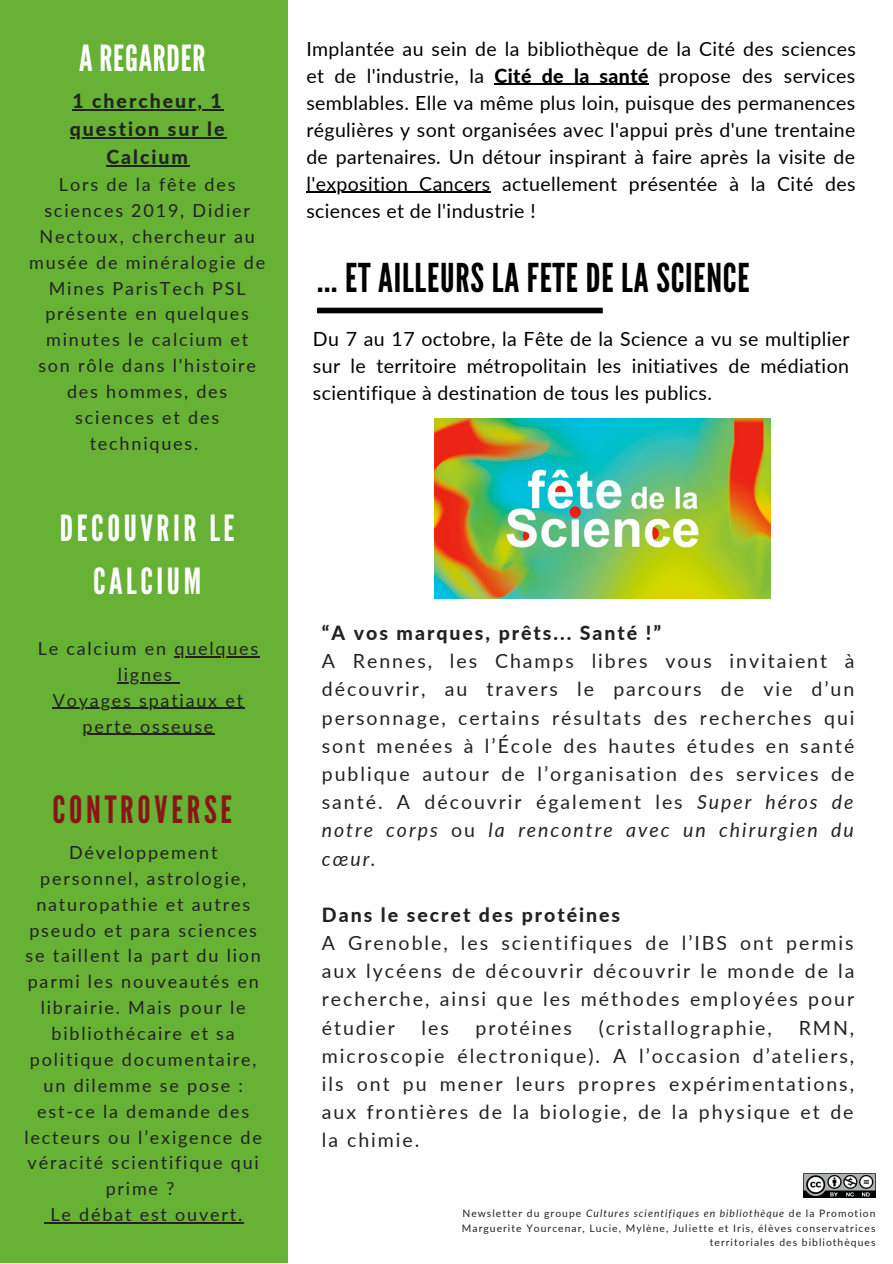
<style>
.page{position:relative;width:893px;height:1264px;background:#fff}
.page>*{position:absolute;margin:0;border:0;box-sizing:border-box;transform-origin:0 0}
.t1{font:39.6px "League Gothic";letter-spacing:.02em;color:#000}
.t2{font:37.5px "League Gothic";letter-spacing:.1em;color:#891616}
.t3{font:36px/52.8px "League Gothic";letter-spacing:.1em;color:#fff;text-align:center}
.t4{font:36px "League Gothic";letter-spacing:.02em;color:#fff}
.t5{font:19.5px/28.2px "Lato";letter-spacing:.1em;color:#222;text-align:justify}
.t6{font:19.5px/27px "Lato";letter-spacing:.02em;color:#000;text-align:justify}
.t7{font:800 19.5px/28px "Lato";letter-spacing:.1em;color:#222;text-align:center}
.t8{font:18px/25.8px "Lato";letter-spacing:.1em;color:#222;text-align:center}
.t9{font:10.35px/14.7px "Lato";letter-spacing:.1em;color:#222;text-align:right}
.s1{font-weight:800}
.s2{font-style:italic}
</style>
<div class="page">
<div style="left:0;top:0;width:287px;height:1262px;background:#67b134"></div>
<div style="left:317px;top:308px;width:285px;height:5px;background:#000"></div>
<img style="left:803px;top:1173px;width:72px;height:24px">
<img style="left:434px;top:418px;width:336px;height:180px">
<hr style="left:72px;top:109px;width:152px;height:1px;background:#222">
<hr style="left:70px;top:137px;width:156px;height:1px;background:#222">
<hr style="left:106px;top:165px;width:84px;height:1px;background:#222">
<hr style="left:174px;top:656px;width:86px;height:1px;background:#222">
<hr style="left:118px;top:682px;width:56px;height:1px;background:#222">
<hr style="left:53px;top:707px;width:192px;height:2px;background:#222">
<hr style="left:83px;top:733px;width:132px;height:1px;background:#222">
<hr style="left:494px;top:84px;width:155px;height:1px;background:#000">
<hr style="left:306px;top:192px;width:184px;height:1px;background:#000">
<hr style="left:50px;top:1222px;width:194px;height:1px;background:#222">
<h3 class="t4" style="left:79px;top:37px;width:128px">A REGARDER</h3>
<p class="t7" style="left:70px;top:86px;width:156px">1 chercheur, 1 question sur le<br>Calcium</p>
<p class="t8" style="left:29px;top:171px;width:237px">Lors de la fête des sciences 2019, Didier<br>Nectoux, chercheur au musée de minéralogie de<br>Mines ParisTech PSL présente en quelques minutes le calcium et son rôle dans l'histoire des hommes, des sciences et des techniques.</p>
<h3 class="t3" style="left:60px;top:503px;width:176px">DECOUVRIR LE<br>CALCIUM</h3>
<p class="t8" style="left:38px;top:635px;width:222px">Le calcium en quelques lignes<br>Voyages spatiaux et perte osseuse</p>
<h2 class="t2" style="left:52px;top:788px;width:181px">CONTROVERSE</h2>
<p class="t8" style="left:25px;top:839px;width:239px">Développement personnel, astrologie, naturopathie et autres pseudo et para sciences se taillent la part du lion parmi les nouveautés en librairie. Mais pour le bibliothécaire et sa politique documentaire, un dilemme se pose : est-ce la demande des lecteurs ou l’exigence de véracité scientifique qui prime ?<br>Le débat est ouvert.</p>
<p class="t6" style="left:306px;top:35px;width:551px">Implantée au sein de la bibliothèque de la Cité des sciences et de l'industrie, la <span class="s1">Cité de la santé</span> propose des services semblables. Elle va même plus loin, puisque des permanences régulières y sont organisées avec l'appui près d'une trentaine de partenaires. Un détour inspirant à faire après la visite de l'exposition Cancers actuellement présentée à la Cité des sciences et de l'industrie !</p>
<h1 class="t1" style="left:317px;top:255px;width:434px">... ET AILLEURS LA FETE DE LA SCIENCE</h1>
<p class="t6" style="left:313px;top:324px;width:538px">Du 7 au 17 octobre, la Fête de la Science a vu se multiplier sur le territoire métropolitain les initiatives de médiation scientifique à destination de tous les publics.</p>
<p class="t7" style="left:322px;top:618px;width:341px">“A vos marques, prêts... Santé !”</p>
<p class="t5" style="left:322px;top:646px;width:534px">A Rennes, les Champs libres vous invitaient à découvrir, au travers le parcours de vie d’un personnage, certains résultats des recherches qui sont menées à l’École des hautes études en santé publique autour de l’organisation des services de santé. A découvrir également les <span class="s2">Super héros de notre corps</span> ou <span class="s2">la rencontre avec un chirurgien du cœur.</span></p>
<p class="t7" style="left:322px;top:900px;width:300px">Dans le secret des protéines</p>
<p class="t5" style="left:322px;top:928px;width:534px">A Grenoble, les scientifiques de l’IBS ont permis aux lycéens de découvrir découvrir le monde de la recherche, ainsi que les méthodes employées pour étudier</p>
<p class="t5" style="left:421px;top:1012px;width:29px">les</p>
<p class="t5" style="left:475px;top:1012px;width:98px">protéines</p>
<p class="t5" style="left:598px;top:1012px;width:175px">(cristallographie,</p>
<p class="t5" style="left:322px;top:1012px;width:534px;text-indent:477px">RMN, microscopie électronique). A l’occasion d’ateliers, ils ont pu mener leurs propres expérimentations, aux frontières de la biologie, de la physique et de la chimie.</p>
<p class="t9" style="left:462px;top:1205px;width:415px">Newsletter du groupe <span class="s2">Cultures scientifiques en bibliothèque</span> de la Promotion<br>Marguerite Yourcenar, Lucie, Mylène, Juliette et Iris, élèves conservatrices territoriales des bibliothèques</p>
</div>
